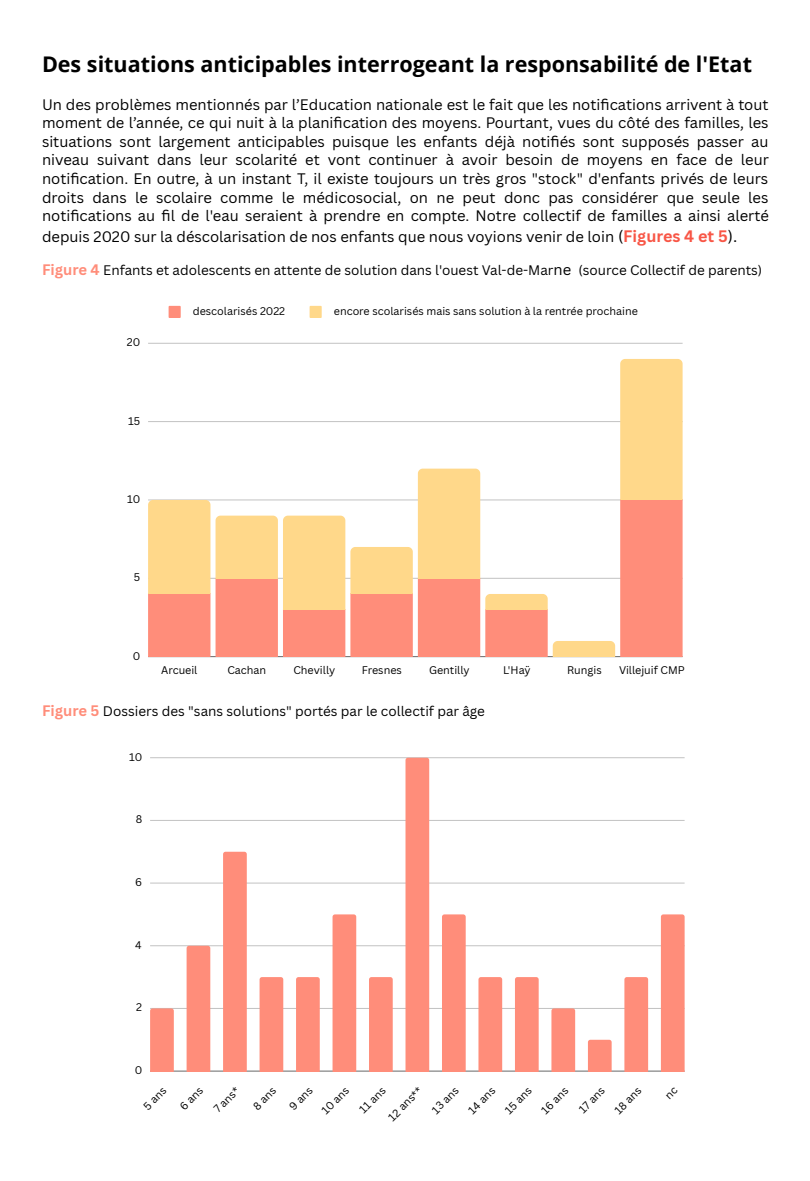
<style>
.page{position:relative;width:810px;height:1181px;background:#fff}
.page>*{position:absolute;margin:0;border:0;box-sizing:border-box;transform-origin:0 0}
.t1{font:700 21.6px "Open Sans";color:#000}
.t2{font:14.85px/18.5px "Canva Sans";color:#000;text-align:justify}
.t3{font:13.5px "Canva Sans";color:#000}
.t4{font:10.8px "Canva Sans";color:#000}
.s1{font-size:16.2px}
.s2{font-weight:700;font-size:16.2px;color:#f85646}
.s3{font-weight:700;font-size:14.85px;color:#ff8d7a}
.s4{font-size:14.85px}
</style>
<div class="page">
<hr style="left:148px;top:656px;width:535px;height:1px;background:#000">
<hr style="left:148px;top:578px;width:535px;height:1px;background:#000">
<hr style="left:148px;top:499px;width:535px;height:1px;background:#000">
<hr style="left:148px;top:421px;width:535px;height:1px;background:#000">
<hr style="left:148px;top:343px;width:535px;height:1px;background:#000">
<svg style="left:169px;top:306px;width:12px;height:12px"></svg>
<svg style="left:310px;top:306px;width:12px;height:12px"></svg>
<svg style="left:148px;top:500px;width:62px;height:156px;background:#feba84"></svg>
<svg style="left:216px;top:359px;width:467px;height:297px"></svg>
<hr style="left:150px;top:1070px;width:535px;height:1px;background:#000">
<hr style="left:150px;top:1008px;width:535px;height:1px;background:#000">
<hr style="left:150px;top:945px;width:535px;height:1px;background:#000">
<hr style="left:150px;top:882px;width:535px;height:1px;background:#000">
<hr style="left:150px;top:820px;width:535px;height:1px;background:#000">
<hr style="left:150px;top:757px;width:535px;height:1px;background:#000">
<svg style="left:150px;top:1008px;width:24px;height:63px;background:#fe8e7c"></svg>
<div style="left:187px;top:945px;width:23px;height:126px;background:#ff8d7a"></div>
<svg style="left:223px;top:851px;width:24px;height:220px;background:#fe8e7b"></svg>
<div style="left:260px;top:977px;width:23px;height:94px;background:#ff8d7a"></div>
<div style="left:296px;top:977px;width:24px;height:94px;background:#ff8d7a"></div>
<div style="left:333px;top:914px;width:23px;height:157px;background:#ff8d7a"></div>
<div style="left:369px;top:977px;width:24px;height:94px;background:#ff8d7a"></div>
<div style="left:406px;top:757px;width:23px;height:314px;background:#ff8d7a"></div>
<div style="left:442px;top:914px;width:24px;height:157px;background:#ff8d7a"></div>
<div style="left:478px;top:977px;width:24px;height:94px;background:#ff8d7a"></div>
<div style="left:515px;top:977px;width:24px;height:94px;background:#ff8d7a"></div>
<div style="left:551px;top:1008px;width:24px;height:63px;background:#ff8d7a"></div>
<svg style="left:588px;top:1039px;width:24px;height:32px"></svg>
<div style="left:624px;top:977px;width:24px;height:94px;background:#ff8d7a"></div>
<div style="left:661px;top:914px;width:24px;height:157px;background:#ff8d7a"></div>
<h1 class="t1" style="left:42px;top:49px;width:712px">Des situations anticipables interrogeant la responsabilité de l'Etat</h1>
<p class="t2" style="left:42px;top:95px;width:728px">Un des problèmes mentionnés par l’Education nationale est le fait que les notifi cations arrivent à tout moment de l’année, ce qui nuit à la planifi cation des moyens. Pourtant, vues du côté des familles, les situations sont largement anticipables puisque les enfants déjà notifi és sont supposés passer au niveau suivant dans leur scolarité et vont continuer à avoir besoin de moyens en face de leur notifi cation. En outre, à un instant T, il existe toujours un très gros "stock" d'enfants privés de leurs droits dans le scolaire comme le médicosocial, on ne peut donc pas considérer que seule les notifi cations au fi l de l'eau seraient à prendre en compte. Notre collectif de familles a ainsi alerté</p>
<p class="t2" style="left:42px;top:227px;width:697px">depuis 2020 sur la déscolarisation de nos enfants que nous voyions venir de loin <span class="s1">(</span><span class="s2">Figures 4 et 5</span><span class="s1">).</span></p>
<p class="t3" style="left:42px;top:260px;width:722px"><span class="s3">Figure 4</span> Enfants et adolescents en attente de solution dans l'ouest Val-de-Mar<span class="s4">ne</span> (source Collectif de parents)</p>
<p class="t4" style="left:127px;top:334px;width:15px">20</p>
<p class="t4" style="left:128px;top:413px;width:14px">15</p>
<p class="t4" style="left:127px;top:491px;width:15px">10</p>
<p class="t4" style="left:193px;top:303px;width:94px">descolarisés 2022</p>
<p class="t4" style="left:334px;top:303px;width:306px">encore scolarisés mais sans solution à la rentrée prochaine</p>
<p class="t4" style="left:134px;top:569px;width:8px">5</p>
<p class="t4" style="left:133px;top:648px;width:9px">0</p>
<p class="t4" style="left:161px;top:662px;width:38px">Arcueil</p>
<p class="t4" style="left:227px;top:662px;width:40px">Cachan</p>
<p class="t4" style="left:293px;top:662px;width:43px">Chevilly</p>
<p class="t4" style="left:362px;top:662px;width:42px">Fresnes</p>
<p class="t4" style="left:429px;top:662px;width:42px">Gentilly</p>
<p class="t4" style="left:503px;top:662px;width:29px">L'Haÿ</p>
<p class="t4" style="left:567px;top:662px;width:36px">Rungis</p>
<p class="t4" style="left:619px;top:662px;width:67px">Villejuif CMP</p>
<p class="t3" style="left:42px;top:702px;width:445px"><span class="s3">Figure 5</span> Dossiers des "sans solutions" portés par le collectif par âge</p>
<p class="t4" style="left:129px;top:749px;width:15px">10</p>
<p class="t4" style="left:136px;top:811px;width:8px">8</p>
<p class="t4" style="left:135px;top:874px;width:8px">6</p>
<p class="t4" style="left:135px;top:937px;width:8px">4</p>
<p class="t4" style="left:136px;top:999px;width:7px">2</p>
<p class="t4" style="left:135px;top:1062px;width:9px">0</p>
<p class="t4" style="left:140px;top:1102px;width:29px;rotate:-45deg">5 ans</p>
<p class="t4" style="left:176px;top:1102px;width:29px;rotate:-45deg">6 ans</p>
<p class="t4" style="left:210px;top:1105px;width:33px;rotate:-45deg">7 ans*</p>
<p class="t4" style="left:250px;top:1102px;width:29px;rotate:-45deg">8 ans</p>
<p class="t4" style="left:286px;top:1102px;width:29px;rotate:-45deg">9 ans</p>
<p class="t4" style="left:318px;top:1107px;width:35px;rotate:-45deg">10 ans</p>
<p class="t4" style="left:356px;top:1105px;width:34px;rotate:-45deg">11 ans</p>
<p class="t4" style="left:385px;top:1113px;width:44px;rotate:-45deg">12 ans**</p>
<p class="t4" style="left:428px;top:1106px;width:34px;rotate:-45deg">13 ans</p>
<p class="t4" style="left:465px;top:1106px;width:34px;rotate:-45deg">14 ans</p>
<p class="t4" style="left:501px;top:1106px;width:34px;rotate:-45deg">15 ans</p>
<p class="t4" style="left:538px;top:1106px;width:35px;rotate:-45deg">16 ans</p>
<p class="t4" style="left:575px;top:1105px;width:33px;rotate:-45deg">17 ans</p>
<p class="t4" style="left:611px;top:1106px;width:34px;rotate:-45deg">18 ans</p>
</div>
